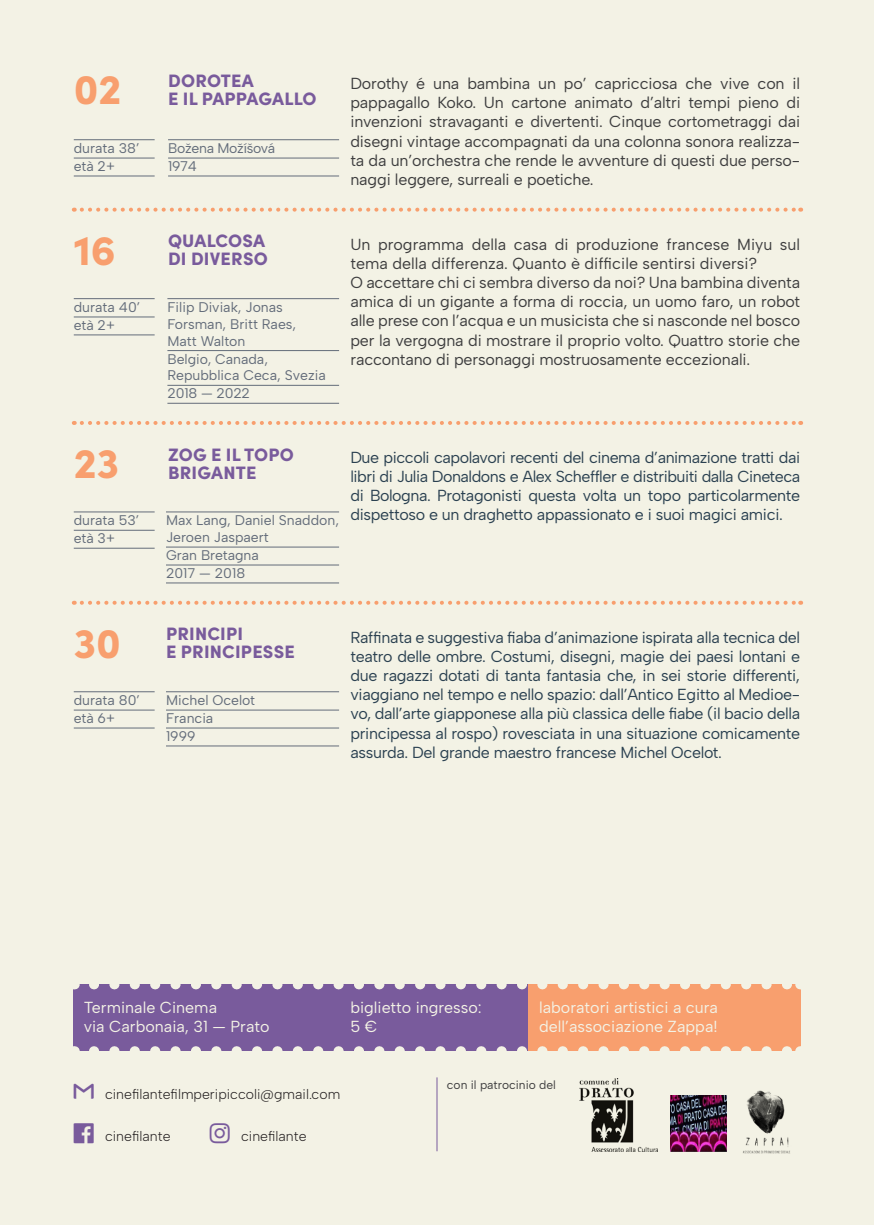
<style>
.page{position:relative;width:874px;height:1225px;background:#fff}
.page>*{position:absolute;margin:0;border:0;box-sizing:border-box;transform-origin:0 0}
.data{font:900 42px "Sofia Pro";color:#f89f6e}
.titolo{font:900 18px/18px "Sofia Pro";letter-spacing:.01em;color:#795b9c}
.descrizione{font:16px/19.2px "Albert Sans";letter-spacing:-.01em;color:#3e3e3f;text-align:justify}
.descrizione-2{font:16px/19.2px "Albert Sans";letter-spacing:-.02em;color:#2b4151;text-align:justify}
.info_retro{font:16px "Albert Sans";color:#f3f2e5}
.info_film{font:14px/16.8px "Albert Sans";color:#636c7a}
.t1{font:300 14px "Albert Sans";color:#231f20}
.info_film-2{font:14px "Albert Sans";letter-spacing:-.02em;color:#636c7a}
.descrizione-3{font:12px "Albert Sans";color:#3e3e3f}
</style>
<div class="page">
<div style="left:0;top:0;width:873px;height:1225px;background:#f3f2e5"></div>
<div style="left:74px;top:984px;width:725px;height:66px;background:#f89f6e"></div>
<div style="left:74px;top:984px;width:453px;height:66px;background:#795b9c"></div>
<svg style="left:94px;top:984px;width:695px;height:5px"></svg>
<svg style="left:94px;top:1046px;width:695px;height:5px"></svg>
<hr style="left:168px;top:139px;width:171px;height:1px;background:#636c7a">
<hr style="left:168px;top:158px;width:171px;height:1px;background:#636c7a">
<hr style="left:168px;top:176px;width:171px;height:1px;background:#636c7a">
<hr style="left:74px;top:139px;width:80px;height:1px;background:#636c7a">
<hr style="left:74px;top:158px;width:80px;height:1px;background:#636c7a">
<hr style="left:74px;top:176px;width:80px;height:1px;background:#636c7a">
<svg style="left:82px;top:208px;width:718px;height:4px"></svg>
<hr style="left:167px;top:298px;width:172px;height:1px;background:#636c7a">
<hr style="left:167px;top:350px;width:172px;height:1px;background:#636c7a">
<hr style="left:167px;top:385px;width:172px;height:1px;background:#636c7a">
<hr style="left:167px;top:403px;width:172px;height:1px;background:#636c7a">
<hr style="left:74px;top:298px;width:80px;height:1px;background:#636c7a">
<hr style="left:74px;top:317px;width:80px;height:1px;background:#636c7a">
<hr style="left:74px;top:334px;width:80px;height:1px;background:#636c7a">
<svg style="left:82px;top:421px;width:718px;height:4px"></svg>
<hr style="left:166px;top:511px;width:173px;height:1px;background:#636c7a">
<hr style="left:166px;top:547px;width:173px;height:1px;background:#636c7a">
<hr style="left:166px;top:564px;width:173px;height:1px;background:#636c7a">
<hr style="left:166px;top:582px;width:173px;height:1px;background:#636c7a">
<hr style="left:74px;top:511px;width:80px;height:1px;background:#636c7a">
<hr style="left:74px;top:530px;width:80px;height:1px;background:#636c7a">
<hr style="left:74px;top:548px;width:80px;height:1px;background:#636c7a">
<svg style="left:82px;top:601px;width:718px;height:4px"></svg>
<hr style="left:166px;top:691px;width:173px;height:1px;background:#636c7a">
<hr style="left:166px;top:709px;width:173px;height:1px;background:#636c7a">
<hr style="left:166px;top:727px;width:173px;height:1px;background:#636c7a">
<hr style="left:166px;top:745px;width:173px;height:1px;background:#636c7a">
<hr style="left:74px;top:691px;width:80px;height:1px;background:#636c7a">
<hr style="left:74px;top:709px;width:80px;height:1px;background:#636c7a">
<hr style="left:74px;top:727px;width:80px;height:1px;background:#636c7a">
<img style="left:721px;top:1090px;width:69px;height:64px">
<img style="left:670px;top:1095px;width:55px;height:56px">
<img style="left:579px;top:1078px;width:78px;height:73px">
<hr style="left:436px;top:1077px;width:1px;height:74px;background:#795b9c">
<p class="data" style="left:74px;top:56px;width:49px">02</p>
<p class="titolo" style="left:168px;top:70px;width:87px">DOROTEA</p>
<p class="titolo" style="left:168px;top:88px;width:150px">E IL PAPPAGALLO</p>
<p class="info_film-2" style="left:168px;top:140px;width:109px">Božena Možíšová</p>
<p class="info_film" style="left:168px;top:158px;width:30px">1974</p>
<p class="info_film" style="left:74px;top:140px;width:67px">durata 38’</p>
<p class="info_film" style="left:74px;top:158px;width:43px">età 2+</p>
<p class="data" style="left:74px;top:217px;width:44px">16</p>
<p class="titolo" style="left:168px;top:230px;width:98px">QUALCOSA</p>
<p class="titolo" style="left:168px;top:248px;width:101px">DI DIVERSO</p>
<p class="info_film" style="left:167px;top:299px;width:130px">Filip Diviak, Jonas<br>Forsman, Britt Raes,<br>Matt Walton</p>
<p class="info_film" style="left:167px;top:350px;width:160px">Belgio, Canada,<br>Repubblica Ceca, Svezia</p>
<p class="info_film" style="left:167px;top:385px;width:84px">2018 — 2022</p>
<p class="info_film" style="left:74px;top:299px;width:68px">durata 40’</p>
<p class="info_film" style="left:74px;top:317px;width:43px">età 2+</p>
<p class="descrizione" style="left:350px;top:74px;width:451px">Dorothy é una bambina un po’ capricciosa che vive con il pappagallo Koko. Un cartone animato d’altri tempi pieno di invenzioni stravaganti e divertenti. Cinque cortometraggi dai disegni vintage accompagnati da una colonna sonora realizza&shy;ta da un’orchestra che rende le avventure di questi due perso&shy;naggi leggere, surreali e poetiche.</p>
<p class="descrizione" style="left:350px;top:234px;width:451px">Un programma della casa di produzione francese Miyu sul tema della differenza. Quanto è difficile sentirsi diversi?</p>
<p class="descrizione" style="left:350px;top:273px;width:451px">O accettare chi ci sembra diverso da noi? Una bambina diventa amica di un gigante a forma di roccia, un uomo faro, un robot alle prese con l’acqua e un musicista che si nasconde nel bosco per la vergogna di mostrare il proprio volto. Quattro storie che raccontano di personaggi mostruosamente eccezionali.</p>
<p class="data" style="left:74px;top:430px;width:47px">23</p>
<p class="titolo" style="left:168px;top:444px;width:127px">ZOG E IL TOPO<br>BRIGANTE</p>
<p class="descrizione-2" style="left:350px;top:448px;width:451px">Due piccoli capolavori recenti del cinema d’animazione tratti dai libri di Julia Donaldons e Alex Scheffler e distribuiti dalla Cineteca di Bologna. Protagonisti questa volta un topo particolarmente</p>
<p class="info_film" style="left:166px;top:512px;width:174px">Max Lang, Daniel Snaddon,</p>
<p class="descrizione-2" style="left:350px;top:505px;width:434px">dispettoso e un draghetto appassionato e i suoi magici amici.</p>
<p class="info_film" style="left:166px;top:529px;width:104px">Jeroen Jaspaert</p>
<p class="info_film" style="left:166px;top:547px;width:94px">Gran Bretagna</p>
<p class="info_film" style="left:166px;top:564px;width:81px">2017 — 2018</p>
<p class="info_film" style="left:74px;top:512px;width:67px">durata 53’</p>
<p class="info_film" style="left:74px;top:530px;width:43px">età 3+</p>
<p class="data" style="left:74px;top:610px;width:48px">30</p>
<p class="titolo" style="left:166px;top:623px;width:79px">PRINCIPI</p>
<p class="titolo" style="left:166px;top:641px;width:130px">E PRINCIPESSE</p>
<p class="info_film" style="left:166px;top:692px;width:91px">Michel Ocelot</p>
<p class="info_film" style="left:166px;top:710px;width:49px">Francia</p>
<p class="info_film" style="left:166px;top:727px;width:31px">1999</p>
<p class="info_film" style="left:74px;top:692px;width:68px">durata 80’</p>
<p class="info_film" style="left:74px;top:710px;width:43px">età 6+</p>
<p class="descrizione-2" style="left:350px;top:627px;width:451px">Raffinata e suggestiva fiaba d’animazione ispirata alla tecnica del teatro delle ombre. Costumi, disegni, magie dei paesi lontani e due ragazzi dotati di tanta fantasia che, in sei storie differenti, viaggiano nel tempo e nello spazio: dall’Antico Egitto al Medioe&shy;vo, dall’arte giapponese alla più classica delle fiabe (il bacio della principessa al rospo) rovesciata in una situazione comicamente assurda. Del grande maestro francese Michel Ocelot.</p>
<p class="info_retro" style="left:84px;top:997px;width:135px">Terminale Cinema</p>
<p class="info_retro" style="left:84px;top:1016px;width:187px">via Carbonaia, 31 — Prato</p>
<p class="info_retro" style="left:350px;top:997px;width:133px">biglietto ingresso:</p>
<p class="info_retro" style="left:350px;top:1016px;width:29px">5 €</p>
<p class="info_retro" style="left:539px;top:997px;width:180px">laboratori artistici a cura</p>
<p class="info_retro" style="left:539px;top:1016px;width:180px">dell’associazione Zappa!</p>
<p class="t1" style="left:105px;top:1085px;width:236px">cinefilantefilmperipiccoli@gmail.com</p>
<p class="t1" style="left:105px;top:1127px;width:67px">cinefilante</p>
<p class="t1" style="left:241px;top:1127px;width:67px">cinefilante</p>
<p class="descrizione-3" style="left:446px;top:1077px;width:111px">con il patrocinio del</p>
</div>
